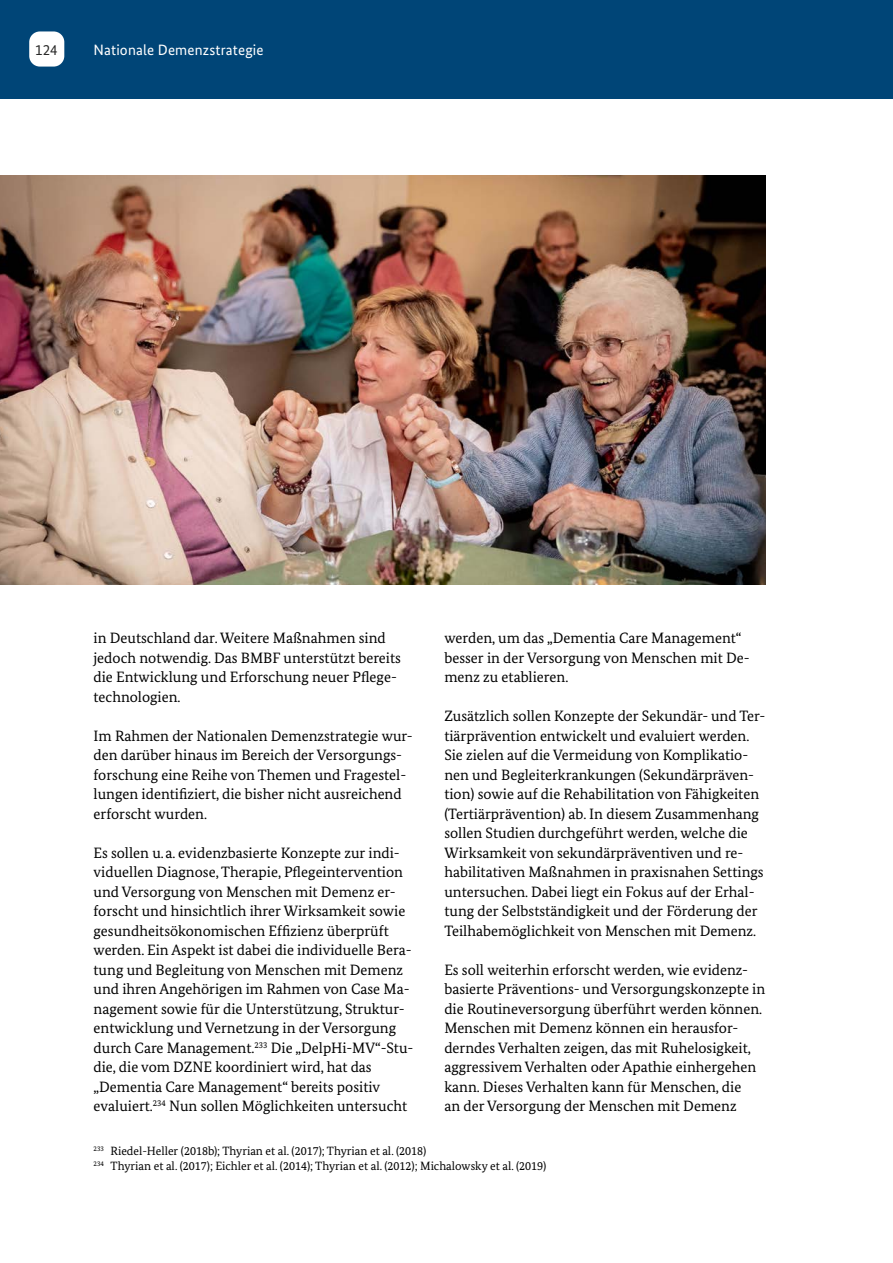
<style>
.page{position:relative;width:893px;height:1263px;background:#fff}
.page>*{position:absolute;margin:0;border:0;box-sizing:border-box;transform-origin:0 0}
.t1{font:15px/19.5px "Bundes Serif";color:#000}
.t2{font:15px "Bundes Sans";letter-spacing:.01em;color:#fff}
.t3{font:15px "Bundes Sans";color:#282827}
.t4{font:12px/15px "Bundes Serif";color:#000}
</style>
<div class="page">
<div style="left:0;top:0;width:893px;height:98px;background:#004577"></div>
<div style="left:29px;top:31px;width:35px;height:36px;background:#fff;border-radius:11px"></div>
<img style="left:0;top:175px;width:765px;height:410px">
<p class="t3" style="left:35px;top:41px;width:24px">124</p>
<p class="t2" style="left:94px;top:41px;width:172px">Nationale Demenzstrategie</p>
<p class="t1" style="left:94px;top:628px;width:309px">in Deutschland dar. Weitere Maßnahmen sind jedoch notwendig. Das BMBF unterstützt bereits die Entwicklung und Erforschung neuer Pflege&shy;technologien.</p>
<p class="t1" style="left:94px;top:726px;width:321px">Im Rahmen der Nationalen Demenzstrategie wur&shy;den darüber hinaus im Bereich der Versorgungs&shy;forschung eine Reihe von Themen und Fragestel&shy;lungen identifiziert, die bisher nicht ausreichend erforscht wurden.</p>
<p class="t1" style="left:94px;top:843px;width:321px">Es sollen u. a. evidenzbasierte Konzepte zur indi&shy;viduellen Diagnose, Therapie, Pflegeintervention und Versorgung von Menschen mit Demenz er&shy;forscht und hinsichtlich ihrer Wirksamkeit sowie gesundheitsökonomischen Effizienz überprüft werden. Ein Aspekt ist dabei die individuelle Bera&shy;tung und Begleitung von Menschen mit Demenz und ihren Angehörigen im Rahmen von Case Ma&shy;nagement sowie für die Unterstützung, Struktur&shy;entwicklung und Vernetzung in der Versorgung durch Care Management.<sup>233</sup> Die „DelpHi-MV“-Stu&shy;die, die vom DZNE koordiniert wird, hat das „Dementia Care Management“ bereits positiv evaluiert.<sup>234</sup> Nun sollen Möglichkeiten untersucht</p>
<p class="t4" style="left:94px;top:1143px;width:454px"><sup>233</sup> Riedel-Heller (2018b); Thyrian et al. (2017); Thyrian et al. (2018)<br><sup>234</sup> Thyrian et al. (2017); Eichler et al. (2014); Thyrian et al. (2012); Michalowsky et al. (2019)</p>
<p class="t1" style="left:444px;top:628px;width:307px">werden, um das „Dementia Care Management“ besser in der Versorgung von Menschen mit De&shy;menz zu etablieren.</p>
<p class="t1" style="left:444px;top:706px;width:323px">Zusätzlich sollen Konzepte der Sekundär- und Ter&shy;tiärprävention entwickelt und evaluiert werden.<br>Sie zielen auf die Vermeidung von Komplikatio&shy;nen und Begleiterkrankungen (Sekundärpräven&shy;tion) sowie auf die Rehabilitation von Fähigkeiten (Tertiärprävention) ab. In diesem Zusammenhang sollen Studien durchgeführt werden, welche die Wirksamkeit von sekundärpräventiven und re&shy;habilitativen Maßnahmen in praxisnahen Settings untersuchen. Dabei liegt ein Fokus auf der Erhal&shy;tung der Selbstständigkeit und der Förderung der Teilhabemöglichkeit von Menschen mit Demenz.</p>
<p class="t1" style="left:444px;top:960px;width:322px">Es soll weiterhin erforscht werden, wie evidenz&shy;basierte Präventions- und Versorgungskonzepte in die Routineversorgung überführt werden können.<br>Menschen mit Demenz können ein herausfor&shy;derndes Verhalten zeigen, das mit Ruhelosigkeit, aggressivem Verhalten oder Apathie einhergehen kann. Dieses Verhalten kann für Menschen, die<br>an der Versorgung der Menschen mit Demenz</p>
</div>
